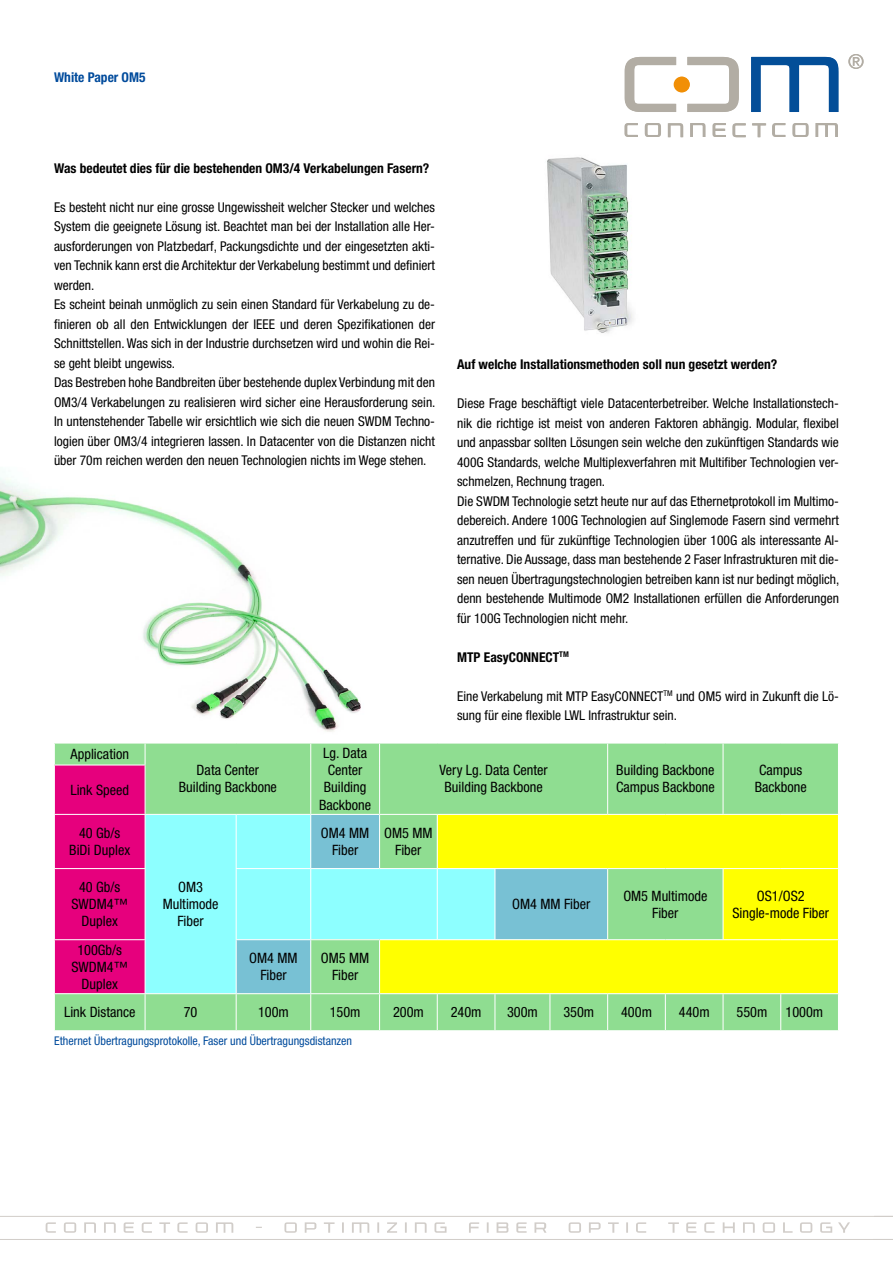
<style>
.page{position:relative;width:893px;height:1263px;background:#fff}
.page>*{position:absolute;margin:0;border:0;box-sizing:border-box;transform-origin:0 0}
.t1{font:condensed 14.25px/17.1px "Helvetica Neue LT Pro";color:#000;text-align:center}
.t2{font:condensed 13.5px/19.5px "Helvetica Neue LT Pro";color:#000}
.t3{font:700 condensed 13.5px "Helvetica Neue LT Pro";color:#000}
.t4{font:700 condensed 13.5px "Helvetica Neue LT Pro";color:#004b9c}
.t5{font:condensed 12px "Helvetica Neue LT Pro";color:#004b9c}
</style>
<div class="page">
<div style="left:674px;top:77px;width:16px;height:15px;background:#f19718;border-radius:50%"></div>
<hr style="left:0;top:1216px;width:893px;height:1px;background:#d1cdc9">
<hr style="left:0;top:1239px;width:893px;height:1px;background:#d1cdc9">
<svg style="left:46px;top:1222px;width:804px;height:11px"></svg>
<img style="left:0;top:477px;width:361px;height:255px">
<svg style="left:54px;top:743px;width:785px;height:288px;background:#b2d686"></svg>
<hr style="left:722px;top:765px;width:2px;height:49px;background:#fff">
<hr style="left:838px;top:765px;width:1px;height:49px;background:#fff">
<hr style="left:723px;top:814px;width:58px;height:1px;background:#fff">
<hr style="left:781px;top:814px;width:58px;height:1px;background:#fff">
<img style="left:547px;top:157px;width:86px;height:176px">
<svg style="left:751px;top:57px;width:88px;height:55px"></svg>
<svg style="left:624px;top:123px;width:14px;height:14px"></svg>
<svg style="left:645px;top:123px;width:16px;height:14px"></svg>
<svg style="left:668px;top:123px;width:15px;height:14px"></svg>
<svg style="left:690px;top:123px;width:16px;height:14px"></svg>
<svg style="left:712px;top:123px;width:14px;height:14px"></svg>
<svg style="left:732px;top:123px;width:14px;height:14px"></svg>
<svg style="left:752px;top:123px;width:14px;height:14px"></svg>
<svg style="left:772px;top:123px;width:14px;height:14px"></svg>
<svg style="left:792px;top:123px;width:17px;height:14px"></svg>
<svg style="left:815px;top:123px;width:23px;height:14px"></svg>
<svg style="left:624px;top:57px;width:52px;height:55px"></svg>
<svg style="left:687px;top:57px;width:52px;height:55px"></svg>
<div style="left:674px;top:77px;width:15px;height:15px;background:#f18f06;border-radius:50%"></div>
<svg style="left:848px;top:54px;width:16px;height:15px"></svg>
<p class="t4" style="left:54px;top:69px;width:93px">White Paper OM5</p>
<p class="t3" style="left:54px;top:160px;width:377px">Was bedeutet dies für die bestehenden OM3/4 Verkabelungen Fasern?</p>
<p class="t2" style="left:54px;top:197px;width:383px">Es besteht nicht nur eine grosse Ungewissheit welcher Stecker und welches System die geeignete Lösung ist. Beachtet man bei der Installation alle Her&shy;ausforderungen von Platzbedarf, Packungsdichte und der eingesetzten akti&shy;ven Technik kann erst die Architektur der Verkabelung bestimmt und definiert werden.<br>Es scheint beinah unmöglich zu sein einen Standard für Verkabelung zu de&shy;finieren ob all den Entwicklungen der IEEE und deren Spezifikationen der Schnittstellen. Was sich in der Industrie durchsetzen wird und wohin die Rei&shy;se geht bleibt ungewiss.<br>Das Bestreben hohe Bandbreiten über bestehende duplex Verbindung mit den OM3/4 Verkabelungen zu realisieren wird sicher eine Herausforderung sein.<br>In untenstehender Tabelle wir ersichtlich wie sich die neuen SWDM Techno&shy;logien über OM3/4 integrieren lassen. In Datacenter von die Distanzen nicht über 70m reichen werden den neuen Technologien nichts im Wege stehen.</p>
<p class="t3" style="left:457px;top:356px;width:322px">Auf welche Installationsmethoden soll nun gesetzt werden?</p>
<p class="t2" style="left:457px;top:394px;width:384px">Diese Frage beschäftigt viele Datacenterbetreiber. Welche Installationstech&shy;nik die richtige ist meist von anderen Faktoren abhängig. Modular, flexibel und anpassbar sollten Lösungen sein welche den zukünftigen Standards wie 400G Standards, welche Multiplexverfahren mit Multifiber Technologien ver&shy;schmelzen, Rechnung tragen.<br>Die SWDM Technologie setzt heute nur auf das Ethernetprotokoll im Multimo&shy;debereich. Andere 100G Technologien auf Singlemode Fasern sind vermehrt anzutreffen und für zukünftige Technologien über 100G als interessante Al&shy;ternative. Die Aussage, dass man bestehende 2 Faser Infrastrukturen mit die&shy;sen neuen Übertragungstechnologien betreiben kann ist nur bedingt möglich, denn bestehende Multimode OM2 Installationen erfüllen die Anforderungen für 100G Technologien nicht mehr.</p>
<p class="t3" style="left:457px;top:649px;width:113px">MTP EasyCONNECT<sup>TM</sup></p>
<p class="t2" style="left:457px;top:686px;width:383px">Eine Verkabelung mit MTP EasyCONNECT<sup>TM</sup> und OM5 wird in Zukunft die Lö&shy;sung für eine flexible LWL Infrastruktur sein.</p>
<p class="t1" style="left:319px;top:744px;width:54px">Lg. Data<br>Center<br>Building<br>Backbone</p>
<p class="t1" style="left:70px;top:745px;width:60px">Application</p>
<p class="t1" style="left:439px;top:761px;width:110px">Very Lg. Data Center<br>Building Backbone</p>
<p class="t1" style="left:616px;top:761px;width:100px;text-align:left">Building Backbone<br>Campus Backbone</p>
<p class="t1" style="left:759px;top:761px;width:45px">Campus</p>
<p class="t1" style="left:179px;top:761px;width:100px">Data Center<br>Building Backbone</p>
<p class="t1" style="left:70px;top:781px;width:60px">Link Speed</p>
<p class="t1" style="left:755px;top:779px;width:54px">Backbone</p>
<p class="t1" style="left:69px;top:824px;width:62px">40 Gb/s<br>BiDi Duplex</p>
<p class="t1" style="left:163px;top:878px;width:57px">OM3<br>Multimode<br>Fiber</p>
<p class="t1" style="left:321px;top:824px;width:50px">OM4 MM<br>Fiber</p>
<p class="t1" style="left:384px;top:824px;width:50px">OM5 MM<br>Fiber</p>
<p class="t1" style="left:71px;top:878px;width:58px">40 Gb/s<br>SWDM4™<br>Duplex</p>
<p class="t1" style="left:512px;top:895px;width:79px">OM4 MM Fiber</p>
<p class="t1" style="left:623px;top:887px;width:86px">OM5 Multimode<br>Fiber</p>
<p class="t1" style="left:732px;top:887px;width:98px">OS1/OS2<br>Single-mode Fiber</p>
<p class="t1" style="left:72px;top:941px;width:58px">100Gb/s<br>SWDM4™<br>Duplex</p>
<p class="t1" style="left:249px;top:949px;width:50px">OM4 MM<br>Fiber</p>
<p class="t1" style="left:321px;top:949px;width:50px">OM5 MM<br>Fiber</p>
<p class="t1" style="left:64px;top:1004px;width:73px">Link Distance</p>
<p class="t1" style="left:184px;top:1004px;width:15px">70</p>
<p class="t1" style="left:258px;top:1004px;width:32px">100m</p>
<p class="t1" style="left:330px;top:1004px;width:32px">150m</p>
<p class="t1" style="left:393px;top:1004px;width:32px">200m</p>
<p class="t1" style="left:451px;top:1004px;width:32px">240m</p>
<p class="t1" style="left:507px;top:1004px;width:32px">300m</p>
<p class="t1" style="left:563px;top:1004px;width:32px">350m</p>
<p class="t1" style="left:621px;top:1004px;width:32px">400m</p>
<p class="t1" style="left:679px;top:1004px;width:32px">440m</p>
<p class="t1" style="left:736px;top:1004px;width:32px">550m</p>
<p class="t1" style="left:785px;top:1004px;width:39px">1000m</p>
<p class="t5" style="left:54px;top:1034px;width:299px">Ethernet Übertragungsprotokolle, Faser und Übertragungsdistanzen</p>
</div>
